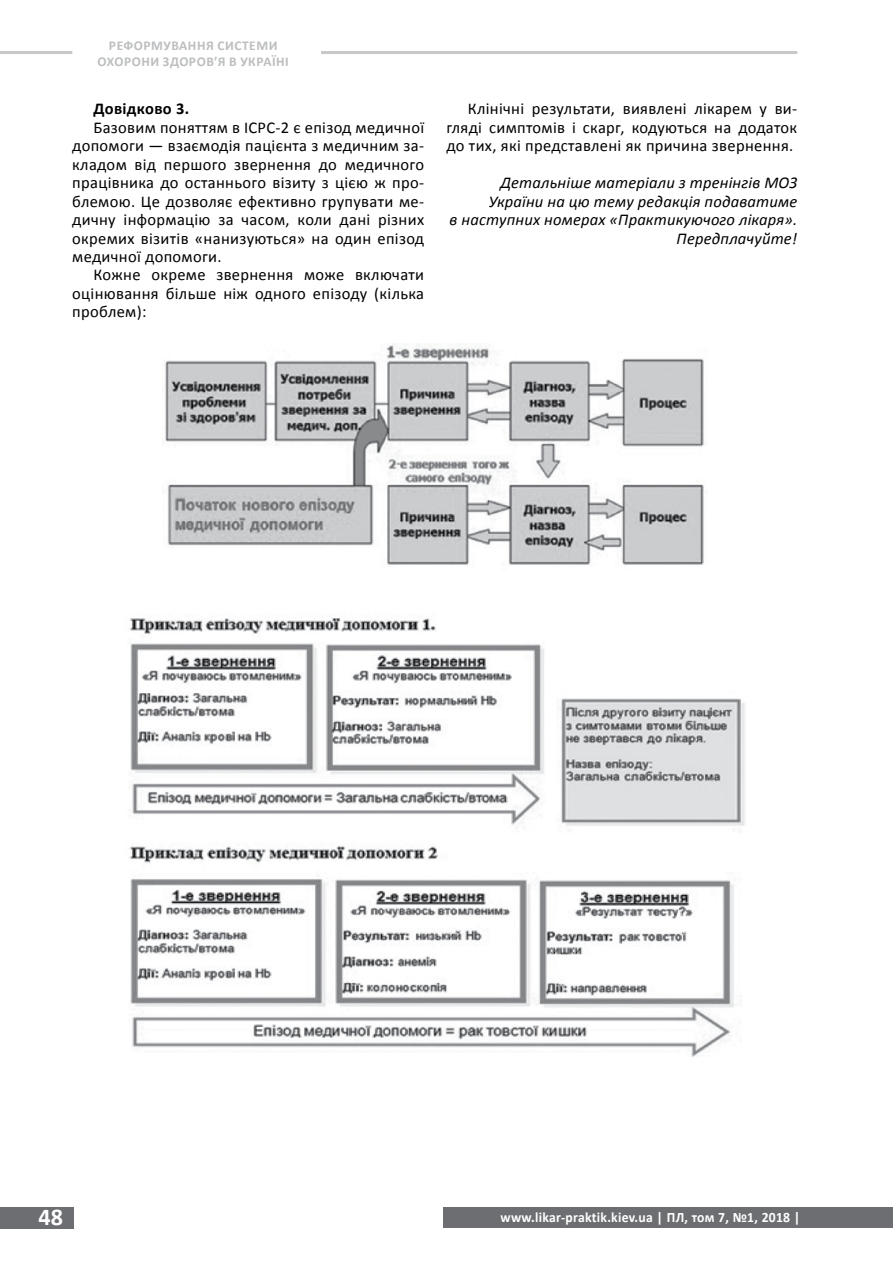
<style>
.page{position:relative;width:893px;height:1263px;background:#fff}
.page>*{position:absolute;margin:0;border:0;box-sizing:border-box;transform-origin:0 0}
.t1{font:700 24.15px "Calibri";color:#fff}
.t2{font:16.5px/18.5px "Calibri";letter-spacing:.02em;color:#000;text-align:justify}
.t3{font:italic 16.5px/18.5px "Calibri";letter-spacing:.01em;color:#000;text-align:right}
.t4{font:700 16.5px "Calibri";letter-spacing:.02em;color:#000}
.t5{font:700 14.4px "Calibri";letter-spacing:.02em;color:#fff;scale:.95 1}
.t6{font:700 13.5px/16.2px "Calibri";letter-spacing:.04em;color:#bcbec0;text-align:center}
</style>
<div class="page">
<div style="left:443px;top:1207px;width:450px;height:20px;background:#6d6e71"></div>
<div style="left:0;top:1207px;width:73px;height:21px;background:#6d6e71"></div>
<hr style="left:321px;top:51px;width:476px;height:3px;background:#939598">
<hr style="left:0;top:51px;width:72px;height:3px;background:#939598">
<img style="left:162px;top:343px;width:544px;height:222px">
<img style="left:129px;top:616px;width:616px;height:441px">
<p class="t6" style="left:98px;top:37px;width:193px">РЕФОРМУВАННЯ СИСТЕМИ<br>ОХОРОНИ ЗДОРОВ’Я В УКРАЇНІ</p>
<p class="t4" style="left:94px;top:98px;width:97px">Довідково 3.</p>
<p class="t2" style="left:72px;top:118px;width:353px;text-indent:21px">Базовим поняттям в ІСРС-2 є епізод медичної допомоги — взаємодія пацієнта з медичним за&shy;кладом від першого звернення до медичного працівника до останнього візиту з цією ж про&shy;блемою. Це дозволяє ефективно групувати ме&shy;дичну інформацію за часом, коли дані різних окремих візитів «нанизуються» на один епізод медичної допомоги.</p>
<p class="t2" style="left:72px;top:266px;width:353px;text-indent:21px">Кожне окреме звернення може включати оцінювання більше ніж одного епізоду (кілька проблем):</p>
<p class="t2" style="left:446px;top:100px;width:352px;text-indent:21px">Клінічні результати, виявлені лікарем у ви&shy;гляді симптомів і скарг, кодуються на додаток до тих, які представлені як причина звернення.</p>
<p class="t3" style="left:450px;top:173px;width:349px">Детальніше матеріали з тренінгів МОЗ України на цю тему редакція подаватиме<br>в наступних номерах «Практикуючого лікаря».<br>Передплачуйте!</p>
<h1 class="t1" style="left:38px;top:1202px;width:26px">48</h1>
<p class="t5" style="left:500px;top:1208px;width:317px">www.likar-praktik.kiev.ua | ПЛ, том 7, №1, 2018 |</p>
</div>
